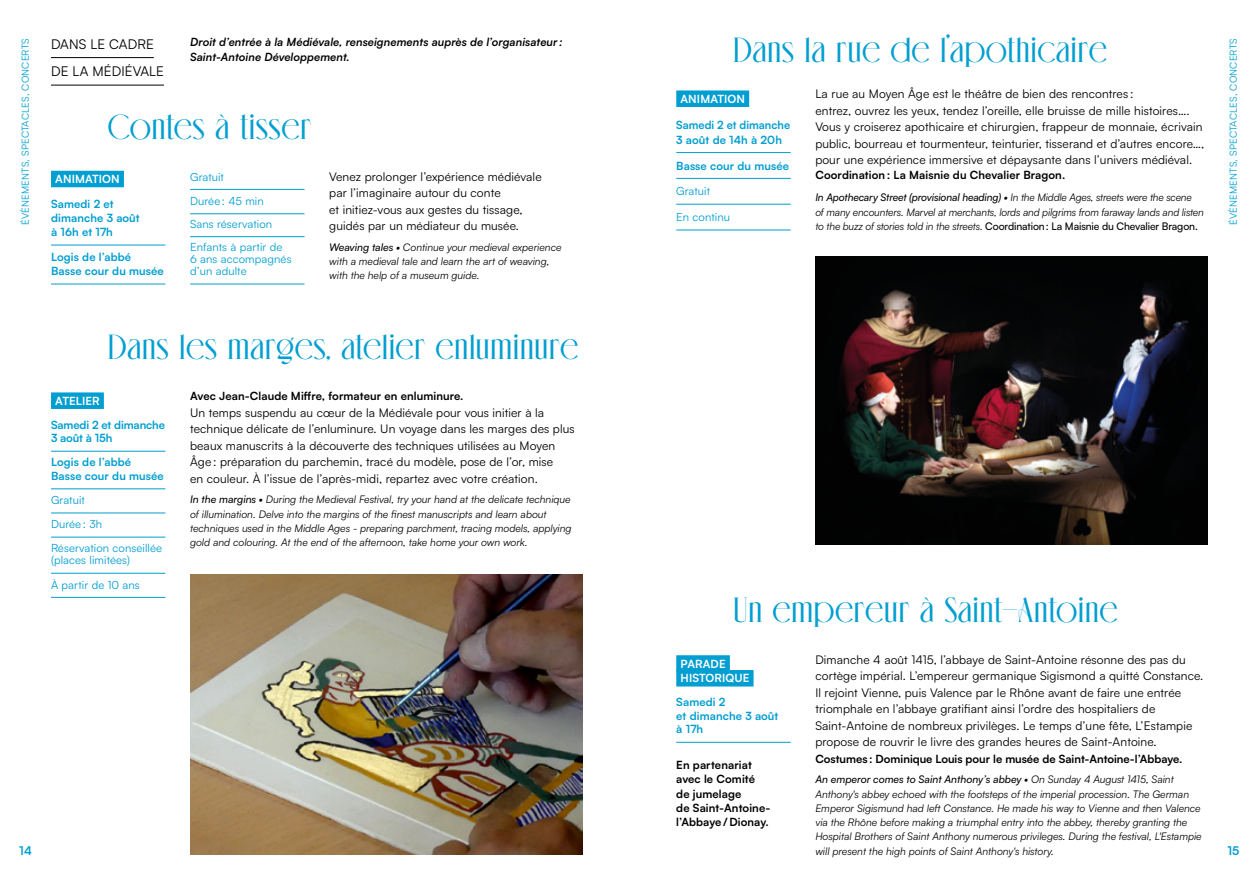
<style>
.page{position:relative;width:1259px;height:893px;background:#fff}
.page>*{position:absolute;margin:0;border:0;box-sizing:border-box;transform-origin:0 0}
.t1{font:35.25px "Agne";letter-spacing:.01em;color:#009ed1}
.t2{font:13.5px/27.5px "Satoshi";letter-spacing:.01em;color:#000}
.t3{font:12px/16.5px "Satoshi";letter-spacing:.01em;color:#000}
.t4{font:700 12px "Satoshi";color:#009ed1}
.t5{font:700 11.25px/14.2px "Satoshi";letter-spacing:.01em;color:#000}
.t6{font:700 11.25px/13.5px "Satoshi";letter-spacing:.01em;color:#009ed1}
.t7{font:11.25px/23.7px "Satoshi";letter-spacing:.01em;color:#009ed1}
.t8{font:italic 700 11.25px/14.2px "Satoshi";letter-spacing:.01em;color:#000}
.t9{font:700 11.25px/14.7px "Satoshi";letter-spacing:.01em;color:#fff}
.t10{font:700 11.25px/13.5px "Satoshi";letter-spacing:-.01em;color:#009ed1}
.t11{font:italic 10.5px/14.2px "Satoshi";color:#000}
.t12{font:9.75px "Satoshi";letter-spacing:.02em;color:#009ed1}
.s1{font-weight:500}
.s2{font-weight:500;font-style:normal}
</style>
<div class="page">
<div style="left:676px;top:90px;width:73px;height:17px;background:#009ed1"></div>
<hr style="left:676px;top:152px;width:114px;height:1px;background:#009ed1">
<hr style="left:676px;top:178px;width:114px;height:1px;background:#009ed1">
<hr style="left:676px;top:204px;width:114px;height:1px;background:#009ed1">
<hr style="left:676px;top:230px;width:114px;height:1px;background:#009ed1">
<div style="left:676px;top:655px;width:54px;height:17px;background:#009ed1"></div>
<div style="left:676px;top:670px;width:77px;height:16px;background:#009ed1"></div>
<hr style="left:676px;top:742px;width:114px;height:1px;background:#009ed1">
<div style="left:51px;top:392px;width:53px;height:17px;background:#009ed1"></div>
<hr style="left:51px;top:451px;width:114px;height:1px;background:#009ed1">
<hr style="left:51px;top:488px;width:114px;height:1px;background:#009ed1">
<hr style="left:51px;top:513px;width:114px;height:1px;background:#009ed1">
<hr style="left:51px;top:537px;width:114px;height:1px;background:#009ed1">
<hr style="left:51px;top:573px;width:114px;height:1px;background:#009ed1">
<hr style="left:51px;top:597px;width:114px;height:1px;background:#009ed1">
<div style="left:51px;top:171px;width:73px;height:16px;background:#009ed1"></div>
<hr style="left:51px;top:245px;width:114px;height:1px;background:#009ed1">
<hr style="left:51px;top:284px;width:114px;height:1px;background:#009ed1">
<hr style="left:51px;top:57px;width:103px;height:1px;background:#000">
<hr style="left:51px;top:85px;width:113px;height:1px;background:#000">
<hr style="left:190px;top:189px;width:114px;height:1px;background:#009ed1">
<hr style="left:190px;top:213px;width:114px;height:1px;background:#009ed1">
<hr style="left:190px;top:236px;width:114px;height:1px;background:#009ed1">
<hr style="left:190px;top:284px;width:114px;height:1px;background:#009ed1">
<img style="left:815px;top:257px;width:393px;height:287px">
<img style="left:190px;top:574px;width:393px;height:281px">
<h1 class="t1" style="left:733px;top:32px;width:375px">Dans la rue de l’apothicaire</h1>
<p class="t8" style="left:190px;top:35px;width:374px">Droit d’entrée à la Médiévale, renseignements auprès de l’organisateur:<br>Saint-Antoine Développement.</p>
<p class="t12" style="left:19px;top:225px;width:188px;rotate:-90deg">ÉVÈNEMENTS, SPECTACLES, CONCERTS</p>
<p class="t12" style="left:1226px;top:225px;width:188px;rotate:-90deg">ÉVÈNEMENTS, SPECTACLES, CONCERTS</p>
<p class="t2" style="left:51px;top:30px;width:114px">DANS LE CADRE<br>DE LA MÉDIÉVALE</p>
<p class="t3" style="left:815px;top:85px;width:390px">La rue au Moyen Âge est le théâtre de bien des rencontres :<br>entrez, ouvrez les yeux, tendez l’oreille, elle bruisse de mille histoires….<br>Vous y croiserez apothicaire et chirurgien, frappeur de monnaie, écrivain public, bourreau et tourmenteur, teinturier, tisserand et d’autres encore…, pour une expérience immersive et dépaysante dans l’univers médiéval.</p>
<p class="t5" style="left:815px;top:167px;width:251px">Coordination: La Maisnie du Chevalier Bragon.</p>
<p class="t11" style="left:815px;top:190px;width:390px"><span class="s1">In Apothecary Street (provisional heading) •</span> In the Middle Ages, streets were the scene<br>of many encounters. Marvel at merchants, lords and pilgrims from faraway lands and listen to the buzz of stories told in the streets. <span class="s2">Coordination : La Maisnie du Chevalier Bragon.</span></p>
<p class="t9" style="left:680px;top:91px;width:66px">ANIMATION</p>
<p class="t6" style="left:676px;top:116px;width:115px;line-height:15.1px">Samedi 2 et dimanche<br>3 août de 14h à 20h</p>
<p class="t6" style="left:676px;top:158px;width:114px">Basse cour du musée</p>
<p class="t7" style="left:676px;top:179px;width:35px">Gratuit</p>
<p class="t7" style="left:676px;top:205px;width:55px">En continu</p>
<h1 class="t1" style="left:108px;top:109px;width:205px">Contes à tisser</h1>
<p class="t3" style="left:329px;top:168px;width:214px">Venez prolonger l’expérience médiévale par l’imaginaire autour du conte<br>et initiez-vous aux gestes du tissage, guidés par un médiateur du musée.</p>
<p class="t11" style="left:329px;top:239px;width:234px"><span class="s1">Weaving tales •</span> Continue your medieval experience with a medieval tale and learn the art of weaving, with the help of a museum guide.</p>
<p class="t7" style="left:190px;top:164px;width:75px;line-height:24.5px">Gratuit<br>Durée : 45 min</p>
<p class="t7" style="left:190px;top:212px;width:94px;line-height:22.8px">Sans réservation<br>Enfants à partir de</p>
<p class="t7" style="left:190px;top:252px;width:103px;line-height:12.3px">6 ans accompagnés d’un adulte</p>
<p class="t9" style="left:55px;top:171px;width:66px">ANIMATION</p>
<p class="t6" style="left:51px;top:196px;width:90px;line-height:14.1px">Samedi 2 et dimanche 3 août à 16h et 17h</p>
<p class="t6" style="left:51px;top:249px;width:114px;line-height:14.1px">Logis de l’abbé<br>Basse cour du musée</p>
<h1 class="t1" style="left:108px;top:329px;width:472px">Dans les marges, atelier enluminure</h1>
<p class="t9" style="left:55px;top:393px;width:46px">ATELIER</p>
<p class="t10" style="left:51px;top:417px;width:116px">Samedi 2 et dimanche<br>3 août à 15h</p>
<p class="t6" style="left:51px;top:455px;width:114px">Logis de l’abbé<br>Basse cour du musée</p>
<p class="t7" style="left:51px;top:488px;width:113px">Gratuit<br>Durée : 3h<br>Réservation conseillée</p>
<p class="t7" style="left:51px;top:548px;width:90px;line-height:24.2px">(places limitées)<br>À partir de 10 ans</p>
<p class="t5" style="left:190px;top:388px;width:275px">Avec Jean-Claude Miffre, formateur en enluminure.</p>
<p class="t3" style="left:190px;top:404px;width:386px">Un temps suspendu au cœur de la Médiévale pour vous initier à la technique délicate de l’enluminure. Un voyage dans les marges des plus beaux manuscrits à la découverte des techniques utilisées au Moyen Âge : préparation du parchemin, tracé du modèle, pose de l’or, mise<br>en couleur. À l’issue de l’après-midi, repartez avec votre création.</p>
<p class="t11" style="left:190px;top:492px;width:383px"><span class="s1">In the margins •</span> During the Medieval Festival, try your hand at the delicate technique of illumination. Delve into the margins of the finest manuscripts and learn about techniques used in the Middle Ages - preparing parchment, tracing models, applying gold and colouring. At the end of the afternoon, take home your own work.</p>
<h1 class="t1" style="left:733px;top:592px;width:386px">Un empereur à Saint-Antoine</h1>
<p class="t3" style="left:815px;top:651px;width:389px">Dimanche 4 août 1415, l’abbaye de Saint-Antoine résonne des pas du cortège impérial. L’empereur germanique Sigismond a quitté Constance.<br>Il rejoint Vienne, puis Valence par le Rhône avant de faire une entrée triomphale en l’abbaye gratifiant ainsi l’ordre des hospitaliers de Saint-Antoine de nombreux privilèges. Le temps d’une fête, L’Estampie propose de rouvrir le livre des grandes heures de Saint-Antoine.</p>
<p class="t5" style="left:815px;top:751px;width:368px">Costumes : Dominique Louis pour le musée de Saint-Antoine-l’Abbaye.</p>
<p class="t11" style="left:815px;top:772px;width:388px"><span class="s1">An emperor comes to Saint Anthony’s abbey •</span> On Sunday 4 August 1415, Saint Anthony's abbey echoed with the footsteps of the imperial procession. The German Emperor Sigismund had left Constance. He made his way to Vienne and then Valence via the Rhône before making a triumphal entry into the abbey, thereby granting the Hospital Brothers of Saint Anthony numerous privileges. During the festival, L'Estampie will present the high points of Saint Anthony's history.</p>
<p class="t9" style="left:680px;top:655px;width:70px">PARADE<br>HISTORIQUE</p>
<p class="t6" style="left:676px;top:695px;width:104px">Samedi 2<br>et dimanche 3 août à 17h</p>
<p class="t5" style="left:676px;top:757px;width:96px">En partenariat avec le Comité de jumelage<br>de Saint-Antoine&shy;l’Abbaye /Dionay.</p>
<p class="t4" style="left:19px;top:842px;width:14px">14</p>
<p class="t4" style="left:1227px;top:842px;width:13px">15</p>
</div>
